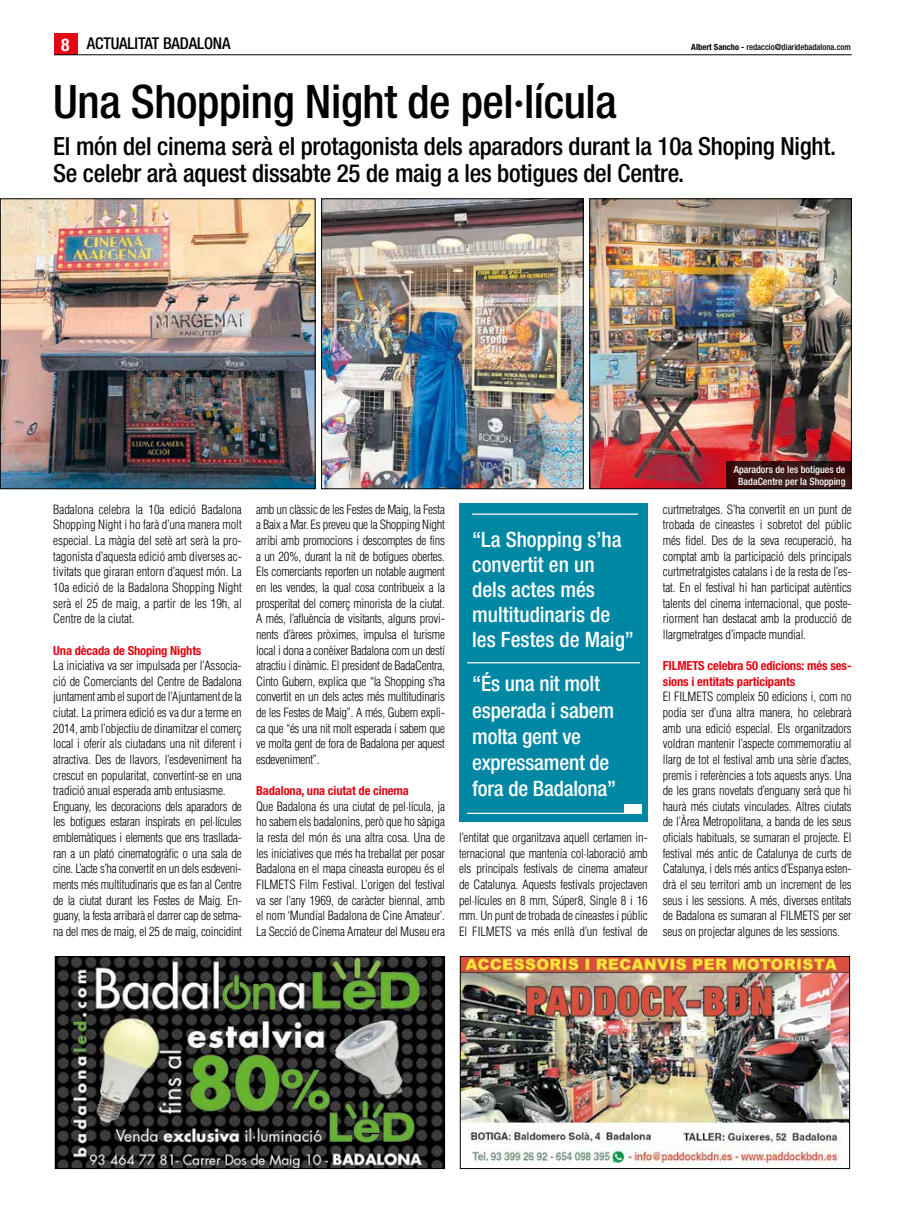
<style>
.page{position:relative;width:904px;height:1205px;background:#fff}
.page>*{position:absolute;margin:0;border:0;box-sizing:border-box;transform-origin:0 0}
.t1{font:500 condensed 46.25px "Helvetica Neue";letter-spacing:-.01em;color:#000}
.t2{font:500 condensed 25px/27.5px "Helvetica Neue";letter-spacing:-.01em;color:#000}
.t3{font:500 condensed 21.25px/26.2px "Helvetica Neue";color:#fff}
.t4{font:500 condensed 16.25px "Helvetica Neue";letter-spacing:-.01em;color:#000}
.t5{font:300 condensed 12.5px/15.6px "Helvetica";letter-spacing:-.01em;color:#000;text-align:justify}
.t6{font:700 condensed 12.5px/15.6px "Helvetica Neue";letter-spacing:-.01em;color:#e30613}
.t7{font:500 condensed 10px/12px "Helvetica Neue";color:#fff;text-align:center}
.t8{font:500 condensed 8.62px "Helvetica Neue";color:#000}
.s1{font-weight:700;font-size:17.5px;color:#fff}
.s2{font-weight:700}
</style>
<div class="page">
<div style="left:54px;top:34px;width:24px;height:21px;background:#e30613"></div>
<hr style="left:54px;top:54px;width:797px;height:1px;background:#000">
<img style="left:57px;top:958px;width:386px;height:209px">
<div style="left:55px;top:956px;width:390px;height:213px;border:1px solid #000"></div>
<img style="left:462px;top:958px;width:386px;height:209px">
<div style="left:460px;top:956px;width:390px;height:213px;border:1px solid #000"></div>
<div style="left:459px;top:503px;width:189px;height:319px;background:#0087a3"></div>
<hr style="left:472px;top:513px;width:166px;height:2px;background:#fff">
<hr style="left:467px;top:813px;width:173px;height:1px;background:#fff">
<div style="left:624px;top:804px;width:17px;height:10px;background:#fff"></div>
<hr style="left:467px;top:662px;width:173px;height:1px;background:#fff">
<img style="left:2px;top:200px;width:311px;height:287px">
<div style="left:0;top:198px;width:315px;height:291px;border:1px solid #000"></div>
<img style="left:323px;top:200px;width:258px;height:287px">
<div style="left:321px;top:198px;width:262px;height:291px;border:1px solid #000"></div>
<img style="left:591px;top:200px;width:258px;height:287px">
<div style="left:589px;top:198px;width:262px;height:291px;border:1px solid #000"></div>
<svg style="left:726px;top:461px;width:124px;height:28px;fill:#391413"></svg>
<h3 class="t4" style="left:61px;top:33px;width:171px"><span class="s1">8</span> ACTUALITAT BADALONA</h3>
<p class="t8" style="left:691px;top:41px;width:161px"><span class="s2">Albert Sancho -</span> redaccio@diaridebadalona.com</p>
<h1 class="t1" style="left:53px;top:74px;width:565px">Una Shopping Night de pel·lícula</h1>
<h2 class="t2" style="left:53px;top:132px;width:784px">El món del cinema serà el protagonista dels aparadors durant la 10a Shoping Night.<br>Se celebr arà aquest dissabte 25 de maig a les botigues del Centre.</h2>
<p class="t5" style="left:53px;top:501px;width:190px">Badalona celebra la 10a edició Badalona Shopping Night i ho farà d’una manera molt especial. La màgia del setè art serà la pro&shy;tagonista d’aquesta edició amb diverses ac&shy;tivitats que giraran entorn d’aquest món. La 10a edició de la Badalona Shopping Night serà el 25 de maig, a partir de les 19h, al Centre de la ciutat.</p>
<p class="t6" style="left:53px;top:642px;width:150px">Una dècada de Shoping Nights</p>
<p class="t5" style="left:53px;top:658px;width:190px;text-align:left">La iniciativa va ser impulsada per l’Associa&shy;ció de Comerciants del Centre de Badalona juntament amb el suport de l’Ajuntament de la ciutat. La primera edició es va dur a terme en 2014, amb l’objectiu de dinamitzar el comerç local i oferir als ciutadans una nit diferent i atractiva. Des de llavors, l’esdeveniment ha crescut en popularitat, convertint-se en una tradició anual esperada amb entusiasme.<br>Enguany, les decoracions dels aparadors de les botigues estaran inspirats en pel·lícules emblemàtiques i elements que ens trasllada&shy;ran a un plató cinematogràfic o una sala de cine. L’acte s’ha convertit en un dels esdeveni&shy;ments més multitudinaris que es fan al Centre de la ciutat durant les Festes de Maig. En&shy;guany, la festa arribarà el darrer cap de setma&shy;na del mes de maig, el 25 de maig, coincidint</p>
<p class="t5" style="left:256px;top:501px;width:190px">amb un clàssic de les Festes de Maig, la Festa a Baix a Mar. Es preveu que la Shopping Night arribi amb promocions i descomptes de fins a un 20%, durant la nit de botigues obertes.<br>Els comerciants reporten un notable augment en les vendes, la qual cosa contribueix a la prosperitat del comerç minorista de la ciutat.<br>A més, l’afluència de visitants, alguns provi&shy;nents d’àrees pròximes, impulsa el turisme local i dona a conèixer Badalona com un destí atractiu i dinàmic. El president de BadaCentra, Cinto Gubern, explica que “la Shopping s’ha convertit en un dels actes més multitudinaris de les Festes de Maig”. A més, Gubern expli&shy;ca que “és una nit molt esperada i sabem que ve molta gent de fora de Badalona per aquest esdeveniment”.</p>
<p class="t6" style="left:256px;top:783px;width:154px">Badalona, una ciutat de cinema</p>
<p class="t5" style="left:256px;top:798px;width:190px">Que Badalona és una ciutat de pel·lícula, ja ho sabem els badalonins, però que ho sàpiga la resta del món és una altra cosa. Una de les iniciatives que més ha treballat per posar Badalona en el mapa cineasta europeu és el FILMETS Film Festival. L’origen del festival va ser l’any 1969, de caràcter biennal, amb el nom ‘Mundial Badalona de Cine Amateur’.<br>La Secció de Cinema Amateur del Museu era</p>
<h3 class="t3" style="left:472px;top:526px;width:163px;line-height:25px">“La Shopping s’ha convertit en un<br>dels actes més multitudinaris de les Festes de Maig”</h3>
<h3 class="t3" style="left:472px;top:670px;width:145px">“És una nit molt esperada i sabem molta gent ve expressament de fora de Badalona”</h3>
<p class="t5" style="left:459px;top:829px;width:190px">l’entitat que organitzava aquell certamen in&shy;ternacional que mantenia col·laboració amb els principals festivals de cinema amateur de Catalunya. Aquests festivals projectaven pel·lícules en 8 mm, Súper8, Single 8 i 16 mm. Un punt de trobada de cineastes i públic El FILMETS va més enllà d’un festival de</p>
<p class="t7" style="left:733px;top:463px;width:113px">Aparadors de les botigues de<br>BadaCentre per la Shopping</p>
<p class="t5" style="left:663px;top:501px;width:190px">curtmetratges. S’ha convertit en un punt de trobada de cineastes i sobretot del públic més fidel. Des de la seva recuperació, ha comptat amb la participació dels principals curtmetratgistes catalans i de la resta de l’es&shy;tat. En el festival hi han participat autèntics talents del cinema internacional, que poste&shy;riorment han destacat amb la producció de llargmetratges d’impacte mundial.</p>
<p class="t6" style="left:663px;top:658px;width:190px">FILMETS celebra 50 edicions: més ses&shy;sions i entitats participants</p>
<p class="t5" style="left:663px;top:689px;width:190px">El FILMETS compleix 50 edicions i, com no podia ser d’una altra manera, ho celebrarà amb una edició especial. Els organitzadors voldran mantenir l’aspecte commemoratiu al llarg de tot el festival amb una sèrie d’actes, premis i referències a tots aquests anys. Una de les grans novetats d’enguany serà que hi haurà més ciutats vinculades. Altres ciutats de l’Àrea Metropolitana, a banda de les seus oficials habituals, se sumaran el projecte. El festival més antic de Catalunya de curts de Catalunya, i dels més antics d’Espanya esten&shy;drà el seu territori amb un increment de les seus i les sessions. A més, diverses entitats de Badalona es sumaran al FILMETS per ser seus on projectar algunes de les sessions.</p>
</div>
